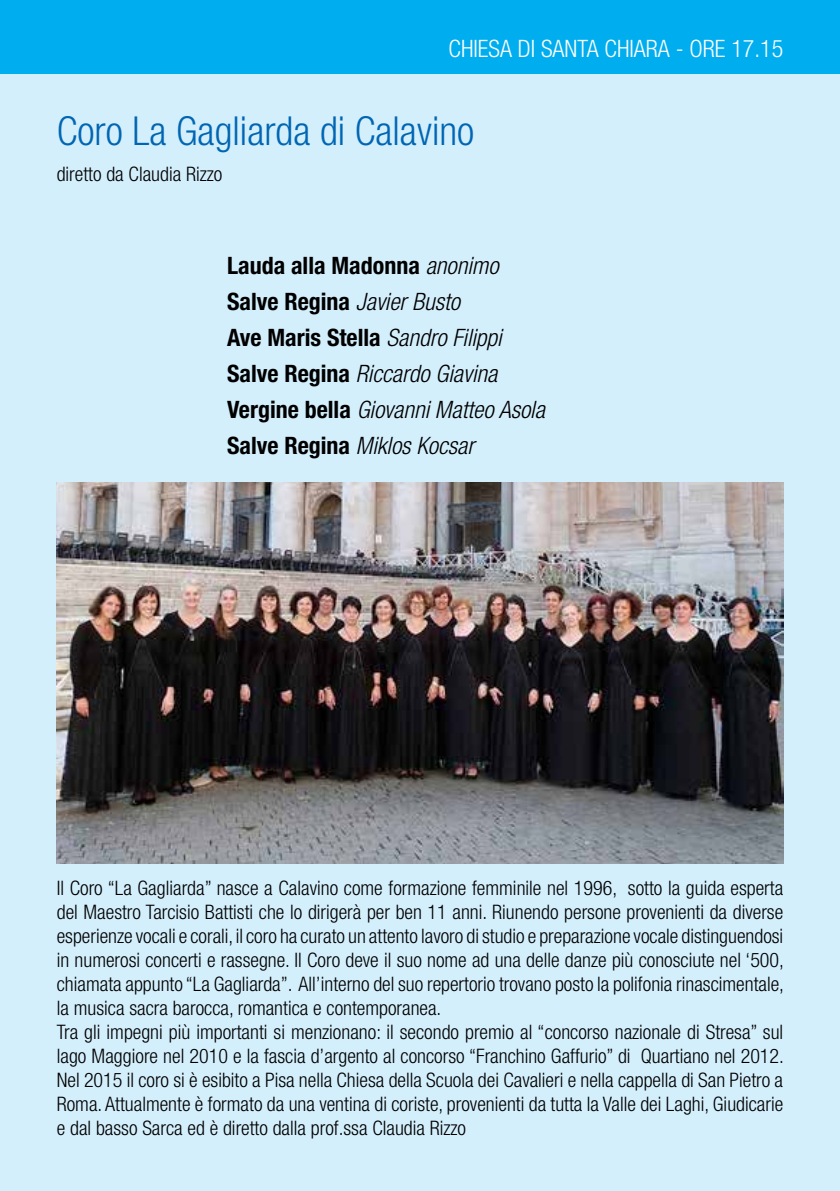
<style>
.page{position:relative;width:840px;height:1191px;background:#fff}
.page>*{position:absolute;margin:0;border:0;box-sizing:border-box;transform-origin:0 0}
.t1{font:300 condensed 40px "Helvetica Neue";color:#0066b3}
.t2{font:italic 300 condensed 24px/36px "Helvetica Neue";color:#000}
.t3{font:300 condensed 24px "Helvetica Neue";color:#fff}
.t4{font:300 condensed 20px/24px "Helvetica Neue";color:#000}
.s1{font-weight:700;font-style:normal}
</style>
<div class="page">
<div style="left:0;top:0;width:839px;height:1191px;background:#d4effc"></div>
<div style="left:0;top:0;width:839px;height:74px;background:#00aeef"></div>
<img style="left:57px;top:482px;width:725px;height:381px">
<p class="t3" style="left:448px;top:34px;width:336px">Chiesa di Santa Chiara - ore 17.15</p>
<h1 class="t1" style="left:57px;top:108px;width:418px">Coro La Gagliarda di Calavino</h1>
<p class="t4" style="left:57px;top:161px;width:167px">diretto da Claudia Rizzo</p>
<p class="t2" style="left:227px;top:248px;width:319px"><span class="s1">Lauda alla Madonna</span> anonimo<br><span class="s1">Salve Regina</span> Javier Busto<br><span class="s1">Ave Maris Stella</span> Sandro Filippi<br><span class="s1">Salve Regina</span> Riccardo Giavina<br><span class="s1">Vergine bella</span> Giovanni Matteo Asola<br><span class="s1">Salve Regina</span> Miklos Kocsar</p>
<p class="t4" style="left:57px;top:875px;width:728px">Il Coro “La Gagliarda” nasce a Calavino come formazione femminile nel 1996, sotto la guida esperta del Maestro Tarcisio Battisti che lo dirigerà per ben 11 anni. Riunendo persone provenienti da diverse esperienze vocali e corali, il coro ha curato un attento lavoro di studio e preparazione vocale distinguendosi in numerosi concerti e rassegne. Il Coro deve il suo nome ad una delle danze più conosciute nel ‘500, chiamata appunto “La Gagliarda”. All’interno del suo repertorio trovano posto la polifonia rinascimentale, la musica sacra barocca, romantica e contemporanea.<br>Tra gli impegni più importanti si menzionano: il secondo premio al “concorso nazionale di Stresa” sul lago Maggiore nel 2010 e la fascia d’argento al concorso “Franchino Gaffurio” di Quartiano nel 2012.<br>Nel 2015 il coro si è esibito a Pisa nella Chiesa della Scuola dei Cavalieri e nella cappella di San Pietro a Roma. Attualmente è formato da una ventina di coriste, provenienti da tutta la Valle dei Laghi, Giudicarie e dal basso Sarca ed è diretto dalla prof.ssa Claudia Rizzo</p>
</div>
